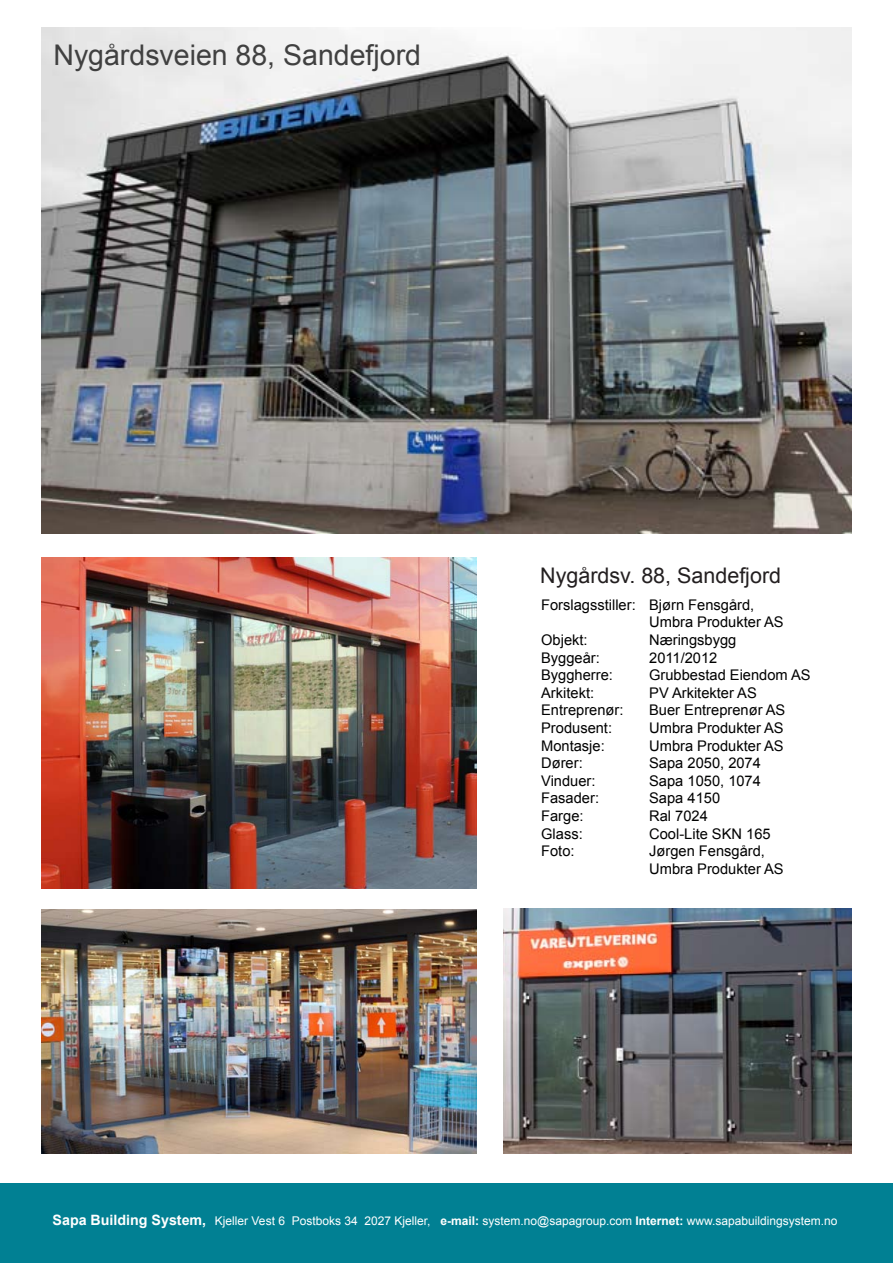
<style>
.page{position:relative;width:893px;height:1263px;background:#fff}
.page>*{position:absolute;margin:0;border:0;box-sizing:border-box;transform-origin:0 0}
.t1{font:28.5px "Arial";color:#404040}
.t2{font:21.45px "Arial";color:#231f20}
.t3{font:14.7px/17.5px "Arial";color:#000100}
.t4{font:12px "Arial";color:#fff}
.s1{font-weight:700;font-size:14.25px}
.s2{font-weight:700}
</style>
<div class="page">
<img style="left:41px;top:27px;width:810px;height:506px">
<div style="left:0;top:1183px;width:893px;height:80px;background:#018093"></div>
<img style="left:504px;top:909px;width:347px;height:244px">
<img style="left:41px;top:910px;width:435px;height:244px">
<img style="left:41px;top:557px;width:435px;height:332px">
<h1 class="t1" style="left:53px;top:37px;width:369px">Nygårdsveien 88, Sandefjord</h1>
<h2 class="t2" style="left:540px;top:561px;width:242px">Nygårdsv. 88, Sandefjord</h2>
<p class="t3" style="left:541px;top:596px;width:215px">Forslagsstiller: Bjørn Fensgård,</p>
<p class="t3" style="left:649px;top:613px;width:136px">Umbra Produkter AS</p>
<p class="t3" style="left:541px;top:631px;width:48px">Objekt:</p>
<p class="t3" style="left:649px;top:631px;width:89px">Næringsbygg</p>
<p class="t3" style="left:541px;top:649px;width:60px">Byggeår:</p>
<p class="t3" style="left:649px;top:649px;width:70px">2011/2012</p>
<p class="t3" style="left:541px;top:666px;width:73px">Byggherre:</p>
<p class="t3" style="left:649px;top:666px;width:163px">Grubbestad Eiendom AS</p>
<p class="t3" style="left:541px;top:684px;width:54px">Arkitekt:</p>
<p class="t3" style="left:649px;top:684px;width:109px">PV Arkitekter AS</p>
<p class="t3" style="left:541px;top:701px;width:84px">Entreprenør:</p>
<p class="t3" style="left:649px;top:701px;width:138px">Buer Entreprenør AS</p>
<p class="t3" style="left:541px;top:719px;width:72px">Produsent:</p>
<p class="t3" style="left:649px;top:719px;width:136px">Umbra Produkter AS</p>
<p class="t3" style="left:541px;top:737px;width:65px">Montasje:</p>
<p class="t3" style="left:649px;top:737px;width:136px">Umbra Produkter AS</p>
<p class="t3" style="left:541px;top:754px;width:43px">Dører:</p>
<p class="t3" style="left:649px;top:754px;width:113px">Sapa 2050, 2074</p>
<p class="t3" style="left:541px;top:772px;width:56px">Vinduer:</p>
<p class="t3" style="left:649px;top:772px;width:113px">Sapa 1050, 1074</p>
<p class="t3" style="left:541px;top:789px;width:59px">Fasader:</p>
<p class="t3" style="left:649px;top:789px;width:72px">Sapa 4150</p>
<p class="t3" style="left:541px;top:807px;width:44px">Farge:</p>
<p class="t3" style="left:649px;top:807px;width:60px">Ral 7024</p>
<p class="t3" style="left:541px;top:825px;width:43px">Glass:</p>
<p class="t3" style="left:649px;top:825px;width:123px">Cool-Lite SKN 165</p>
<p class="t3" style="left:541px;top:842px;width:35px">Foto:</p>
<p class="t3" style="left:649px;top:842px;width:136px">Jørgen Fensgård,<br>Umbra Produkter AS</p>
<p class="t4" style="left:53px;top:1212px;width:786px"><span class="s1">Sapa Building System,</span> Kjeller Vest 6 Postboks 34 2027 Kjeller, <span class="s2">e-mail:</span> system.no@sapagroup.com <span class="s2">Internet:</span> www.sapabuildingsystem.no</p>
</div>
